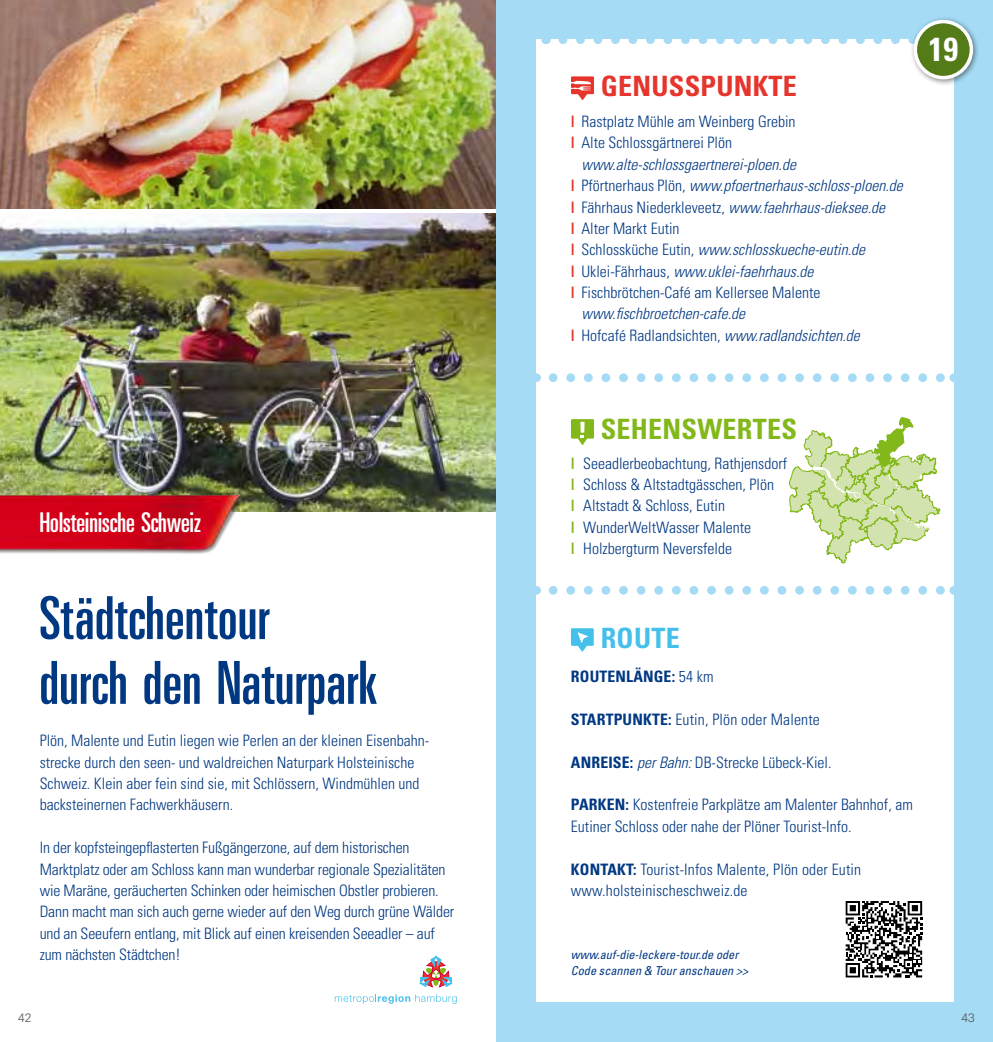
<style>
.page{position:relative;width:993px;height:1042px;background:#fff}
.page>*{position:absolute;margin:0;border:0;box-sizing:border-box;transform-origin:0 0}
.t1{font:61.25px/64.8px "Univers Ultra Condensed BQ";letter-spacing:.01em;color:#003882}
.t2{font:700 condensed 33.25px "Univers";color:#fff}
.t3{font:28px "Univers Ultra Condensed BQ";color:#fff}
.t4{font:700 condensed 28px "Univers";letter-spacing:.01em;color:#e5352c}
.t5{font:700 condensed 28px "Univers";letter-spacing:.01em;color:#83b81a}
.t6{font:700 condensed 28px "Univers";letter-spacing:.01em;color:#45c0eb}
.t7{font:300 condensed 15.75px/21.3px "Univers";color:#003882}
.t8{font:italic 300 condensed 15.75px "Univers";color:#003882}
.t9{font:700 condensed 15.75px "Univers";letter-spacing:.01em;color:#003882}
.t10{font:italic condensed 12.25px/15.8px "Univers";color:#003882}
.t11{font:300 12.25px "Univers";color:#58585a}
.s1{font-weight:700;color:#e5352c}
.s2{font-weight:700;font-style:normal;color:#e5352c}
.s3{font-style:normal}
.s4{font-style:italic}
.s5{font-weight:700;color:#83b81a}
.s6{font-weight:700}
</style>
<div class="page">
<img style="left:0;top:213px;width:496px;height:298px">
<img style="left:0;top:494px;width:284px;height:60px">
<img style="left:0;top:0;width:496px;height:208px">
<svg style="left:420px;top:956px;width:31px;height:31px"></svg>
<svg style="left:335px;top:994px;width:121px;height:10px"></svg>
<div style="left:496px;top:0;width:496px;height:1042px;background:#a5dbf4"></div>
<div style="left:536px;top:40px;width:416px;height:962px;background:#fff"></div>
<svg style="left:571px;top:628px;width:22px;height:24px"></svg>
<svg style="left:845px;top:901px;width:76px;height:76px"></svg>
<svg style="left:553px;top:586px;width:391px;height:9px"></svg>
<svg style="left:553px;top:373px;width:391px;height:9px"></svg>
<svg style="left:562px;top:39px;width:347px;height:5px"></svg>
<svg style="left:571px;top:419px;width:22px;height:26px"></svg>
<svg style="left:571px;top:76px;width:23px;height:24px"></svg>
<svg style="left:789px;top:417px;width:150px;height:146px"></svg>
<div style="left:909px;top:16px;width:70px;height:70px;background:#000;opacity:.45"></div>
<div style="left:915px;top:22px;width:56px;height:56px;background:#537b17;border-radius:50%"></div>
<div style="left:913px;top:20px;width:59px;height:59px;border:4px solid #fff;border-radius:50%"></div>
<h3 class="t3" style="left:40px;top:506px;width:163px">Holsteinische Schweiz</h3>
<h1 class="t1" style="left:40px;top:587px;width:338px">Städtchentour<br>durch den Naturpark</h1>
<p class="t7" style="left:40px;top:730px;width:389px">Plön, Malente und Eutin liegen wie Perlen an der kleinen Eisenbahn&shy;strecke durch den seen- und waldreichen Naturpark Holsteinische Schweiz. Klein aber fein sind sie, mit Schlössern, Windmühlen und backsteinernen Fachwerkhäusern.</p>
<p class="t7" style="left:40px;top:837px;width:416px">In der kopfsteingepflasterten Fußgängerzone, auf dem historischen Marktplatz oder am Schloss kann man wunderbar regionale Spezialitäten wie Maräne, geräucherten Schinken oder heimischen Obstler probieren.<br>Dann macht man sich auch gerne wieder auf den Weg durch grüne Wälder und an Seeufern entlang, mit Blick auf einen kreisenden Seeadler – auf zum nächsten Städtchen!</p>
<p class="t11" style="left:18px;top:1010px;width:15px">42</p>
<h3 class="t4" style="left:600px;top:69px;width:198px">GENUSSPUNKTE</h3>
<p class="t7" style="left:570px;top:111px;width:226px"><span class="s1">|</span> Rastplatz Mühle am Weinberg Grebin <span class="s1">|</span> Alte Schlossgärtnerei Plön</p>
<p class="t8" style="left:581px;top:155px;width:216px">www.alte-schlossgaertnerei-ploen.de</p>
<p class="t8" style="left:570px;top:176px;width:333px"><span class="s2">|</span> <span class="s3">Pförtnerhaus Plön,</span> www.pfoertnerhaus-schloss-ploen.de</p>
<p class="t8" style="left:570px;top:197px;width:316px"><span class="s2">|</span> <span class="s3">Fährhaus Niederkleveetz,</span> www.faehrhaus-dieksee.de</p>
<p class="t7" style="left:570px;top:217px;width:110px"><span class="s1">|</span> Alter Markt Eutin</p>
<p class="t8" style="left:570px;top:240px;width:295px"><span class="s2">|</span> <span class="s3">Schlossküche Eutin,</span> www.schlosskueche-eutin.de</p>
<p class="t8" style="left:570px;top:262px;width:244px"><span class="s2">|</span> <span class="s3">Uklei-Fährhaus,</span> www.uklei-faehrhaus.de</p>
<p class="t7" style="left:570px;top:281px;width:251px"><span class="s1">|</span> Fischbrötchen-Café am Kellersee Malente</p>
<p class="t8" style="left:581px;top:304px;width:165px">www.fischbroetchen-cafe.de</p>
<p class="t7" style="left:570px;top:324px;width:290px"><span class="s1">|</span> Hofcafé Radlandsichten, <span class="s4">www.radlandsichten.de</span></p>
<h2 class="t2" style="left:928px;top:29px;width:31px">19</h2>
<h3 class="t5" style="left:600px;top:412px;width:198px">SEHENSWERTES</h3>
<p class="t7" style="left:570px;top:452px;width:217px"><span class="s5">|</span> Seeadlerbeobachtung, Rathjensdorf <span class="s5">|</span> Schloss &amp; Altstadtgässchen, Plön<br><span class="s5">|</span> Altstadt &amp; Schloss, Eutin<br><span class="s5">|</span> WunderWeltWasser Malente<br><span class="s5">|</span> Holzbergturm Neversfelde</p>
<h3 class="t6" style="left:600px;top:621px;width:80px">ROUTE</h3>
<p class="t9" style="left:570px;top:667px;width:76px">ROUTENLÄNGE</p>
<p class="t7" style="left:671px;top:666px;width:44px"><span class="s6">:</span> 54 km</p>
<p class="t7" style="left:570px;top:708px;width:250px"><span class="s6">STARTPUNKTE:</span> Eutin, Plön oder Malente</p>
<p class="t7" style="left:570px;top:751px;width:262px"><span class="s6">ANREISE:</span> <span class="s4">per Bahn:</span> DB-Strecke Lübeck-Kiel.</p>
<p class="t9" style="left:570px;top:795px;width:12px">PARKEN</p>
<p class="t7" style="left:570px;top:794px;width:343px;text-indent:54px"><span class="s6">:</span> Kostenfreie Parkplätze am Malenter Bahnhof, am<br>Eutiner Schloss oder nahe der Plöner Tourist-Info.</p>
<p class="t9" style="left:570px;top:859px;width:3px">KONTAKT</p>
<p class="t7" style="left:570px;top:858px;width:291px;text-indent:62px"><span class="s6">:</span> Tourist-Infos Malente, Plön oder Eutin www.holsteinischeschweiz.de</p>
<p class="t10" style="left:570px;top:947px;width:179px">www.auf-die-leckere-tour.de oder<br>Code scannen &amp; Tour anschauen &gt;&gt;</p>
<p class="t11" style="left:961px;top:1010px;width:15px">43</p>
</div>
